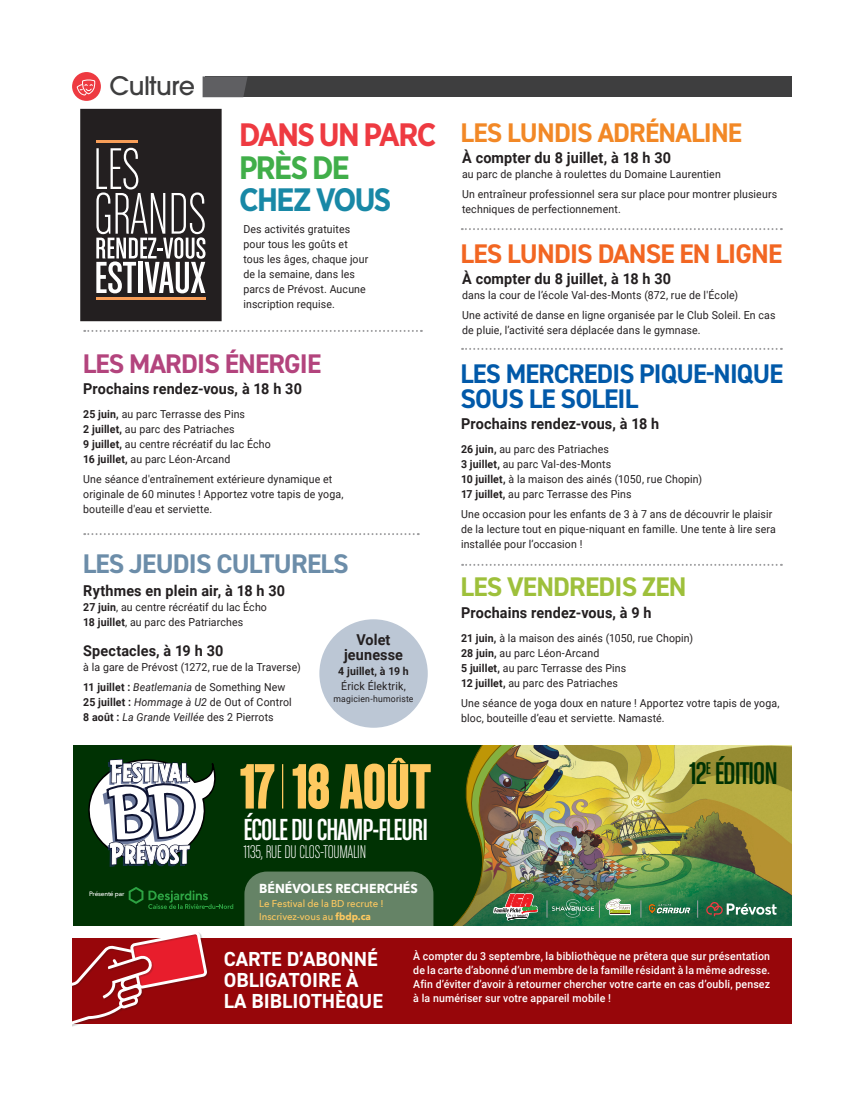
<style>
.page{position:relative;width:864px;height:1095px;background:#fff}
.page>*{position:absolute;margin:0;border:0;box-sizing:border-box;transform-origin:0 0}
.t1{font:33.4px "Chalet Comprime Cologne Sixty";letter-spacing:-.03em;color:#003203;scale:1.04 1}
.t2{font:32.4px "Chalet Comprime Cologne Sixty";letter-spacing:-.03em;color:#fff}
.t3{font:700 32.4px "Gotham Narrow";letter-spacing:-.05em;color:#ee3a41}
.t4{font:700 32.4px "Gotham Narrow";letter-spacing:-.05em;color:#1888a6}
.t5{font:700 32.4px "Gotham Narrow";letter-spacing:-.05em;color:#40ae49}
.t6{font:700 27px/25px "DIN2014";letter-spacing:-.03em;color:#0159a9}
.t7{font:700 27px "DIN2014";letter-spacing:-.03em;color:#f26622}
.t8{font:700 27px "DIN2014";letter-spacing:-.03em;color:#f28826}
.t9{font:700 27px "DIN2014";letter-spacing:-.03em;color:#6c8da9}
.t10{font:700 27px "DIN2014";letter-spacing:-.03em;color:#b3447d}
.t11{font:700 27px "DIN2014";letter-spacing:-.03em;color:#9ec03b}
.t12{font:500 25.3px "ITC Avant Garde Pro";letter-spacing:-.02em;color:#3e3e3f}
.t13{font:700 20.3px "DIN2014";color:#fff}
.t14{font:19.5px "Chalet Comprime Milan Sixty";letter-spacing:-.01em;color:#fff}
.texte_courant{font:700 15px "Roboto";letter-spacing:.01em;color:#231f20;scale:.96 1}
.texte_courant-2{font:700 13px "Avenir Next";letter-spacing:-.005em;color:#fff;scale:.96 1}
.texte_courant-3{font:11px/15px "Roboto";letter-spacing:.01em;color:#231f20;scale:.96 1}
.texte_courant-4{font:500 11px/14px "Roboto";letter-spacing:.015em;color:#fff;text-align:justify;scale:.96 1}
.texte_courant-5{font:italic 11px "Roboto";letter-spacing:.015em;color:#231f20;scale:.96 1}
.texte_courant-6{font:700 11px "Roboto";letter-spacing:.01em;color:#231f20;scale:.96 1}
.texte_courant-7{font:500 10px/13px "Avenir Next";color:#fec960;scale:.96 1}
.texte_courant-8{font:9px "Roboto";letter-spacing:.02em;color:#231f20;scale:.96 1}
.t15{font:500 6.4px "Avenir Next";letter-spacing:-.025em;color:#fff}
.s1{font-weight:700}
.s2{font-style:italic}
.s3{font-weight:700;font-style:normal}
.s4{font-style:normal}
</style>
<div class="page">
<img style="left:540px;top:745px;width:252px;height:181px">
<div style="left:313px;top:745px;width:27px;height:126px;background:#003203"></div>
<svg style="left:547px;top:900px;width:1px;height:17px"></svg>
<svg style="left:599px;top:896px;width:33px;height:21px"></svg>
<svg style="left:641px;top:900px;width:1px;height:17px"></svg>
<svg style="left:706px;top:901px;width:71px;height:15px"></svg>
<img style="left:646px;top:904px;width:52px;height:10px">
<div style="left:73px;top:744px;width:240px;height:181px;background:#003203"></div>
<svg style="left:88px;top:759px;width:128px;height:107px"></svg>
<svg style="left:240px;top:763px;width:89px;height:46px"></svg>
<img style="left:340px;top:745px;width:200px;height:181px">
<svg style="left:129px;top:887px;width:104px;height:21px"></svg>
<img style="left:551px;top:897px;width:45px;height:22px">
<div style="left:206px;top:76px;width:586px;height:21px;background:#3e3e3f"></div>
<svg style="left:203px;top:76px;width:45px;height:21px"></svg>
<div style="left:72px;top:72px;width:29px;height:29px;background:#ee3a41;border-radius:50%"></div>
<svg style="left:76px;top:80px;width:20px;height:15px"></svg>
<div style="left:319px;top:619px;width:109px;height:108px;background:#bcc7d5;border-radius:50%"></div>
<svg style="left:84px;top:330px;width:338px;height:2px"></svg>
<svg style="left:462px;top:228px;width:320px;height:2px"></svg>
<svg style="left:462px;top:348px;width:320px;height:2px"></svg>
<svg style="left:84px;top:533px;width:335px;height:2px"></svg>
<svg style="left:462px;top:564px;width:320px;height:2px"></svg>
<svg style="left:80px;top:109px;width:142px;height:212px;background:#464243"></svg>
<hr style="left:96px;top:298px;width:110px;height:2px;background:#f89e58">
<hr style="left:96px;top:140px;width:42px;height:3px;background:#f89e58">
<svg style="left:244px;top:871px;width:189px;height:78px;fill:#658366"></svg>
<div style="left:72px;top:938px;width:720px;height:85px;background:#97060a"></div>
<div style="left:21px;top:931px;width:188px;height:109px;background:#231f20;opacity:.22"></div>
<svg style="left:72px;top:931px;width:135px;height:106px"></svg>
<div style="left:0;top:109px;width:72px;height:985px;background:#fff"></div>
<p class="t12" style="left:109px;top:70px;width:87px">Culture</p>
<p class="t3" style="left:239px;top:114px;width:199px">DANS UN PARC</p>
<p class="t5" style="left:239px;top:146px;width:112px">PRÈS DE</p>
<p class="t4" style="left:239px;top:179px;width:154px">CHEZ VOUS</p>
<p class="texte_courant-3" style="left:243px;top:221px;width:132px">Des activités gratuites pour tous les goûts et tous les âges, chaque jour de la semaine, dans les parcs de Prévost. Aucune inscription requise.</p>
<p class="t10" style="left:83px;top:346px;width:240px">LES MARDIS ÉNERGIE</p>
<p class="texte_courant" style="left:83px;top:378px;width:229px">Prochains rendez-vous, à 18 h 30</p>
<p class="texte_courant-3" style="left:83px;top:406px;width:170px"><span class="s1">25 juin,</span> au parc Terrasse des Pins</p>
<p class="texte_courant-3" style="left:83px;top:421px;width:159px"><span class="s1">2 juillet,</span> au parc des Patriaches</p>
<p class="texte_courant-3" style="left:83px;top:436px;width:197px"><span class="s1">9 juillet,</span> au centre récréatif du lac Écho</p>
<p class="texte_courant-3" style="left:83px;top:451px;width:155px"><span class="s1">16 juillet,</span> au parc Léon-Arcand</p>
<p class="texte_courant-3" style="left:83px;top:471px;width:273px">Une séance d'entraînement extérieure dynamique et originale de 60 minutes ! Apportez votre tapis de yoga, bouteille d'eau et serviette.</p>
<p class="t9" style="left:83px;top:546px;width:268px">LES JEUDIS CULTURELS</p>
<p class="texte_courant" style="left:83px;top:579px;width:212px">Rythmes en plein air, à 18 h 30</p>
<p class="texte_courant-3" style="left:83px;top:598px;width:193px"><span class="s1">27 juin</span>, au centre récréatif du lac Écho</p>
<p class="texte_courant-3" style="left:83px;top:613px;width:168px"><span class="s1">18 juillet</span>, au parc des Patriarches</p>
<p class="texte_courant" style="left:83px;top:639px;width:148px">Spectacles, à 19 h 30</p>
<p class="texte_courant-3" style="left:83px;top:658px;width:228px">à la gare de Prévost (1272, rue de la Traverse)</p>
<p class="texte_courant-3" style="left:83px;top:678px;width:212px"><span class="s1">11 juillet :</span> <span class="s2">Beatlemania</span> de Something New</p>
<p class="texte_courant-3" style="left:83px;top:693px;width:219px"><span class="s1">25 juillet :</span> <span class="s2">Hommage à U2</span> de Out of Control</p>
<p class="texte_courant-5" style="left:83px;top:709px;width:200px"><span class="s3">8 août :</span> La Grande Veillée <span class="s4">des 2 Pierrots</span></p>
<p class="texte_courant" style="left:357px;top:629px;width:37px">Volet</p>
<p class="texte_courant" style="left:344px;top:644px;width:63px">jeunesse</p>
<p class="texte_courant-6" style="left:338px;top:663px;width:75px">4 juillet, à 19 h</p>
<p class="texte_courant-3" style="left:341px;top:678px;width:69px">Érick Élektrik,</p>
<p class="texte_courant-8" style="left:334px;top:692px;width:85px">magicien-humoriste</p>
<p class="t2" style="left:244px;top:811px;width:186px">ÉCOLE DU CHAMP-FLEURI</p>
<p class="t14" style="left:244px;top:841px;width:124px">1135, RUE DU CLOS-TOUMALIN</p>
<p class="t8" style="left:461px;top:115px;width:283px">LES LUNDIS ADRÉNALINE</p>
<p class="texte_courant" style="left:462px;top:147px;width:219px">À compter du 8 juillet, à 18 h 30</p>
<p class="texte_courant-3" style="left:462px;top:166px;width:271px">au parc de planche à roulettes du Domaine Laurentien</p>
<p class="texte_courant-3" style="left:462px;top:186px;width:330px">Un entraîneur professionnel sera sur place pour montrer plusieurs techniques de perfectionnement.</p>
<p class="t7" style="left:461px;top:235px;width:323px">LES LUNDIS DANSE EN LIGNE</p>
<p class="texte_courant" style="left:462px;top:268px;width:219px">À compter du 8 juillet, à 18 h 30</p>
<p class="texte_courant-3" style="left:462px;top:287px;width:289px">dans la cour de l’école Val-des-Monts (872, rue de l'École)</p>
<p class="texte_courant-3" style="left:462px;top:307px;width:328px">Une activité de danse en ligne organisée par le Club Soleil. En cas de pluie, l’activité sera déplacée dans le gymnase.</p>
<p class="t6" style="left:460px;top:360px;width:324px">LES MERCREDIS PIQUE-NIQUE<br>SOUS LE SOLEIL</p>
<p class="texte_courant" style="left:461px;top:413px;width:208px">Prochains rendez-vous, à 18 h</p>
<p class="texte_courant-3" style="left:461px;top:441px;width:156px"><span class="s1">26 juin,</span> au parc des Patriaches</p>
<p class="texte_courant-3" style="left:461px;top:456px;width:158px"><span class="s1">3 juillet,</span> au parc Val-des-Monts</p>
<p class="texte_courant-3" style="left:461px;top:471px;width:253px"><span class="s1">10 juillet,</span> à la maison des ainés (1050, rue Chopin)</p>
<p class="texte_courant-3" style="left:461px;top:486px;width:179px"><span class="s1">17 juillet,</span> au parc Terrasse des Pins</p>
<p class="texte_courant-3" style="left:461px;top:506px;width:330px">Une occasion pour les enfants de 3 à 7 ans de découvrir le plaisir de la lecture tout en pique-niquant en famille. Une tente à lire sera installée pour l’occasion !</p>
<p class="t11" style="left:461px;top:569px;width:227px">LES VENDREDIS ZEN</p>
<p class="texte_courant" style="left:461px;top:601px;width:200px">Prochains rendez-vous, à 9 h</p>
<p class="texte_courant-3" style="left:461px;top:629px;width:243px"><span class="s1">21 juin,</span> à la maison des ainés (1050, rue Chopin)</p>
<p class="texte_courant-3" style="left:461px;top:644px;width:146px"><span class="s1">28 juin,</span> au parc Léon-Arcand</p>
<p class="texte_courant-3" style="left:461px;top:659px;width:173px"><span class="s1">5 juillet,</span> au parc Terrasse des Pins</p>
<p class="texte_courant-3" style="left:461px;top:674px;width:165px"><span class="s1">12 juillet,</span> au parc des Patriaches</p>
<p class="texte_courant-3" style="left:461px;top:694px;width:333px">Une séance de yoga doux en nature ! Apportez votre tapis de yoga,</p>
<p class="texte_courant-3" style="left:461px;top:709px;width:213px">bloc, bouteille d’eau et serviette. Namasté.</p>
<p class="t1" style="left:690px;top:755px;width:86px">12<sup>E</sup> ÉDITION</p>
<p class="t15" style="left:89px;top:888px;width:37px">Présenté par</p>
<p class="texte_courant-2" style="left:259px;top:876px;width:167px">BÉNÉVOLES RECHERCHÉS</p>
<p class="texte_courant-7" style="left:259px;top:896px;width:131px">Le Festival de la BD recrute !<br>Inscrivez-vous au <span class="s1">fbdp.ca</span></p>
<p class="t13" style="left:224px;top:945px;width:156px">CARTE D’ABONNÉ</p>
<p class="t13" style="left:224px;top:966px;width:136px">OBLIGATOIRE À</p>
<p class="t13" style="left:224px;top:987px;width:161px">LA BIBLIOTHÈQUE</p>
<p class="texte_courant-4" style="left:413px;top:948px;width:373px">À compter du 3 septembre, la bibliothèque ne prêtera que sur présentation de la carte d’abonné d’un membre de la famille résidant à la même adresse.<br>Afin d’éviter d’avoir à retourner chercher votre carte en cas d’oubli, pensez à la numériser sur votre appareil mobile !</p>
</div>
